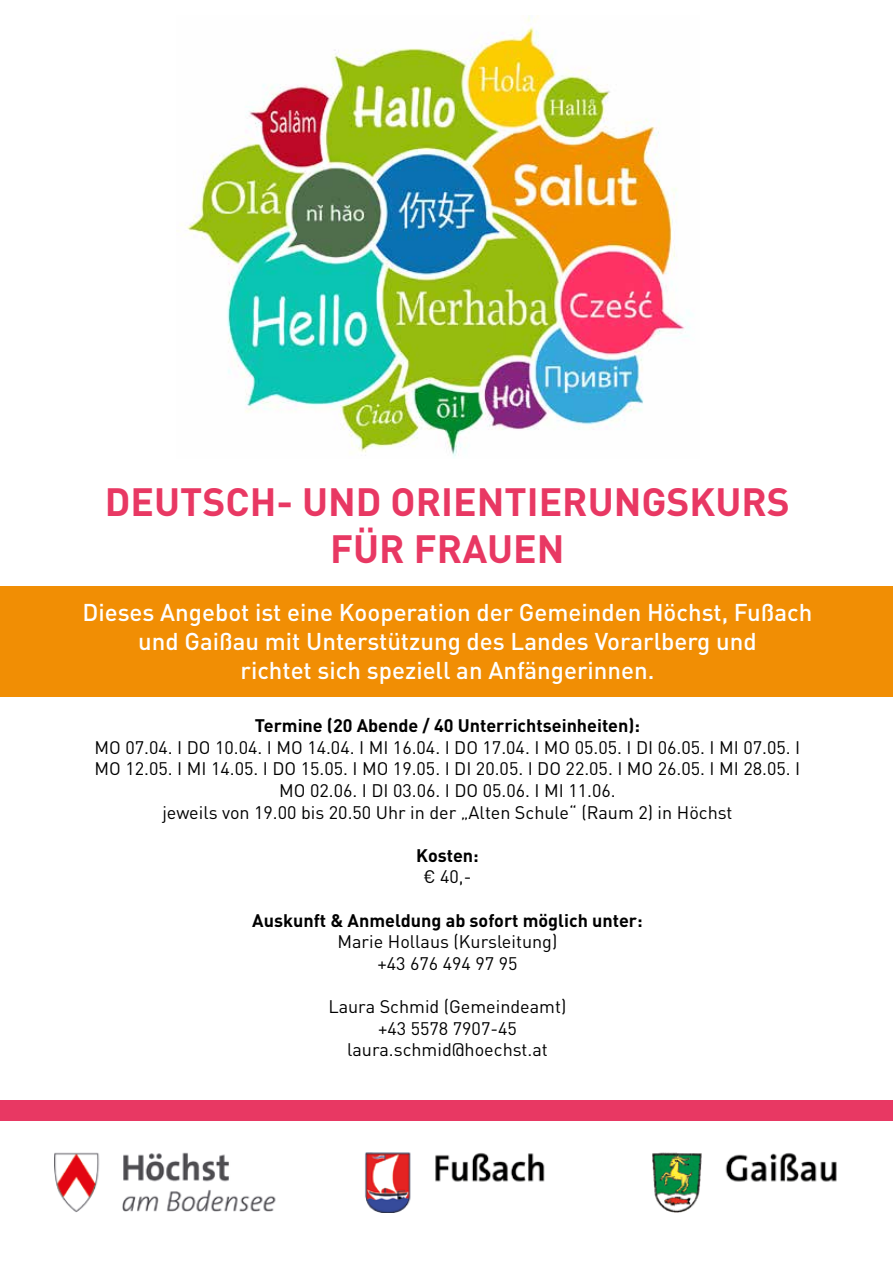
<style>
.page{position:relative;width:893px;height:1263px;background:#fff}
.page>*{position:absolute;margin:0;border:0;box-sizing:border-box;transform-origin:0 0}
.t1{font:700 39px/46.8px "DIN Pro";color:#e83863;text-align:center}
.t2{font:500 24px/28.8px "DIN Pro";color:#fff;text-align:center}
.t3{font:18px/21.6px "DIN Pro";color:#000;text-align:center}
.t4{font:700 18px "DIN Pro";color:#000}
</style>
<div class="page">
<div style="left:0;top:586px;width:893px;height:110px;background:#f18e04"></div>
<img style="left:180px;top:16px;width:510px;height:441px">
<img style="left:54px;top:1152px;width:783px;height:60px">
<div style="left:0;top:1100px;width:893px;height:20px;background:#e83863"></div>
<h1 class="t1" style="left:105px;top:477px;width:687px">DEUTSCH- UND ORIENTIERUNGSKURS<br>FÜR FRAUEN</h1>
<h2 class="t2" style="left:82px;top:597px;width:731px">Dieses Angebot ist eine Kooperation der Gemeinden Höchst, Fußach und Gaißau mit Unterstützung des Landes Vorarlberg und<br>richtet sich speziell an Anfängerinnen.</h2>
<p class="t4" style="left:255px;top:713px;width:387px">Termine (20 Abende / 40 Unterrichtseinheiten):</p>
<p class="t3" style="left:95px;top:736px;width:707px">MO 07.04. I DO 10.04. I MO 14.04. I MI 16.04. I DO 17.04. I MO 05.05. I DI 06.05. I MI 07.05. I MO 12.05. I MI 14.05. I DO 15.05. I MO 19.05. I DI 20.05. I DO 22.05. I MO 26.05. I MI 28.05. I MO 02.06. I DI 03.06. I DO 05.06. I MI 11.06.<br>jeweils von 19.00 bis 20.50 Uhr in der „Alten Schule“ (Raum 2) in Höchst</p>
<p class="t4" style="left:416px;top:843px;width:64px">Kosten:</p>
<p class="t3" style="left:423px;top:865px;width:49px">€ 40,-</p>
<p class="t4" style="left:252px;top:908px;width:392px">Auskunft &amp; Anmeldung ab sofort möglich unter:</p>
<p class="t3" style="left:337px;top:930px;width:221px">Marie Hollaus (Kursleitung) +43 676 494 97 95</p>
<p class="t3" style="left:328px;top:995px;width:240px">Laura Schmid (Gemeindeamt) +43 5578 7907-45 laura.schmid@hoechst.at</p>
</div>
